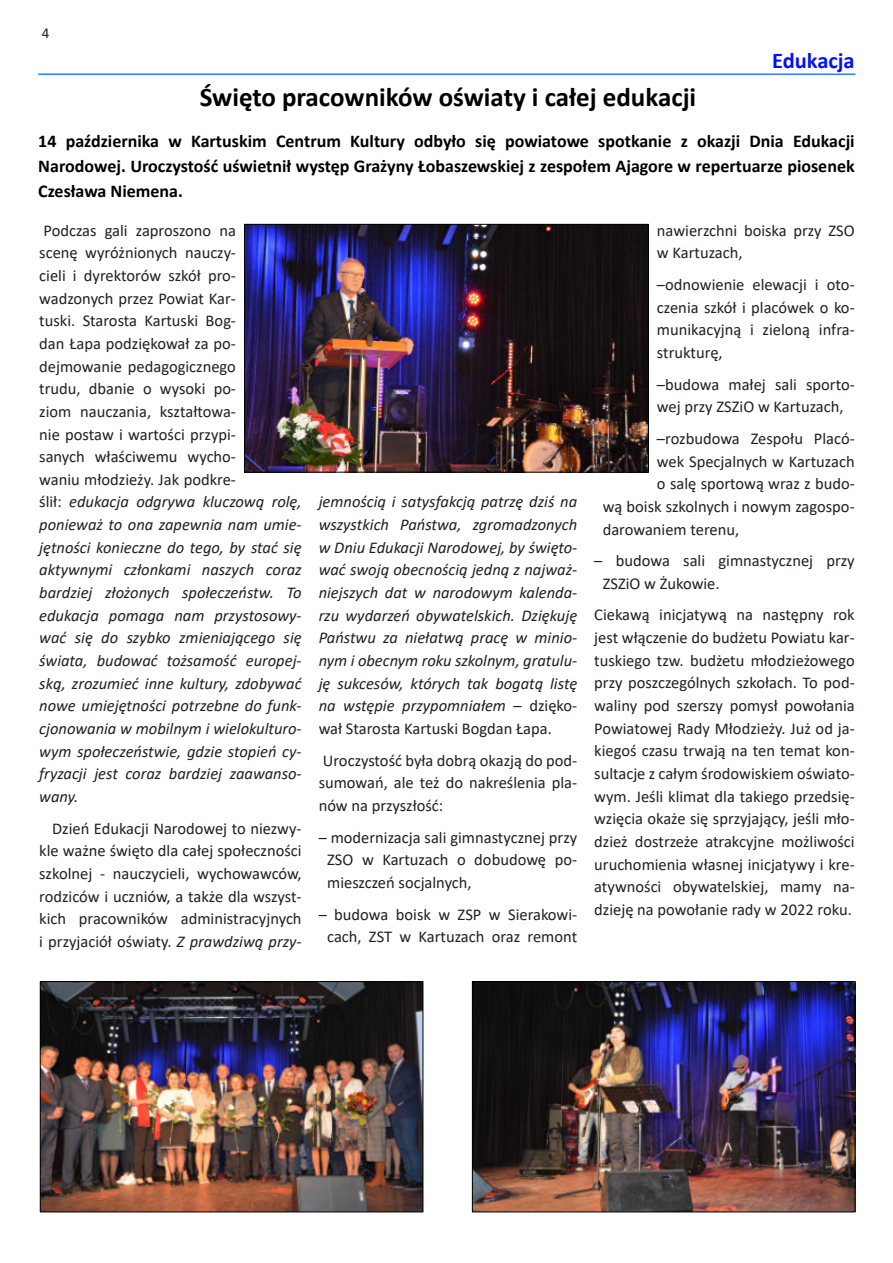
<style>
.page{position:relative;width:893px;height:1263px;background:#fff}
.page>*{position:absolute;margin:0;border:0;box-sizing:border-box;transform-origin:0 0}
.t1{font:700 27px "Calibri";color:#000}
.t2{font:700 22.5px "Calibri";color:#01f}
.t3{font:700 18px/25.2px "Calibri";color:#000;text-align:justify}
.t4{font:16.5px/22.6px "Calibri";color:#231f20;text-align:justify}
.t5{font:italic 16.5px/22.6px "Calibri";color:#231f20}
.t6{font:15px "Calibri";color:#231f20}
.s1{font-style:normal}
.s2{font-style:italic}
</style>
<div class="page">
<img style="left:42px;top:983px;width:379px;height:227px">
<div style="left:40px;top:981px;width:383px;height:231px;border:1px solid #000"></div>
<img style="left:474px;top:983px;width:379px;height:227px">
<div style="left:472px;top:981px;width:383px;height:231px;border:1px solid #000"></div>
<hr style="left:39px;top:73px;width:816px;height:2px;background:#2b7fff">
<img style="left:246px;top:226px;width:401px;height:244px">
<div style="left:244px;top:224px;width:405px;height:248px;border:1px solid #000"></div>
<p class="t6" style="left:42px;top:27px;width:9px">4</p>
<h1 class="t1" style="left:200px;top:86px;width:498px">Święto pracowników oświaty i całej edukacji</h1>
<h2 class="t2" style="left:772px;top:51px;width:84px">Edukacja</h2>
<p class="t3" style="left:38px;top:130px;width:818px">14 października w Kartuskim Centrum Kultury odbyło się powiatowe spotkanie z okazji Dnia Edukacji Narodowej. Uroczystość uświetnił występ Grażyny Łobaszewskiej z zespołem Ajagore w repertuarze piosenek Czesława Niemena.</p>
<p class="t5" style="left:39px;top:220px;width:264px"><span class="s1">Podczas gali zaproszono na<br>scenę wyróżnionych nauczy-<br>cieli i dyrektorów szkół pro&shy;wadzonych przez Powiat Kar-<br>tuski. Starosta Kartuski Bog-<br>dan Łapa podziękował za po&shy;dejmowanie pedagogicznego<br>trudu, dbanie o wysoki po-<br>ziom nauczania, kształtowa-<br>nie postaw i wartości przypi-<br>sanych właściwemu wycho-<br>waniu młodzieży. Jak podkre-<br>ślił:</span> edukacja odgrywa kluczową rolę, ponieważ to ona zapewnia nam umie&shy;jętności konieczne do tego, by stać się aktywnymi członkami naszych coraz bardziej złożonych społeczeństw. To edukacja pomaga nam przystosowy&shy;wać się do szybko zmieniającego się świata, budować tożsamość europej&shy;ską, zrozumieć inne kultury, zdobywać nowe umiejętności potrzebne do funk&shy;cjonowania w mobilnym i wielokulturo&shy;wym społeczeństwie, gdzie stopień cy&shy;fryzacji jest coraz bardziej zaawanso&shy;wany.</p>
<p class="t4" style="left:39px;top:818px;width:264px;text-indent:13px">Dzień Edukacji Narodowej to niezwy&shy;kle ważne święto dla całej społeczności szkolnej - nauczycieli, wychowawców, rodziców i uczniów, a także dla wszyst&shy;kich pracowników administracyjnych i przyjaciół oświaty. <span class="s2">Z prawdziwą przy-</span></p>
<p class="t5" style="left:319px;top:492px;width:260px;text-align:justify">jemnością i satysfakcją patrzę dziś na wszystkich Państwa, zgromadzonych w Dniu Edukacji Narodowej, by święto&shy;wać swoją obecnością jedną z najważ&shy;niejszych dat w narodowym kalenda&shy;rzu wydarzeń obywatelskich. Dziękuję Państwu za niełatwą pracę w minio&shy;nym i obecnym roku szkolnym, gratulu&shy;ję sukcesów, których tak bogatą listę na wstępie przypomniałem <span class="s1">– dzięko&shy;wał Starosta Kartuski Bogdan Łapa.</span></p>
<p class="t4" style="left:319px;top:750px;width:260px">Uroczystość była dobrą okazją do pod&shy;sumowań, ale też do nakreślenia pla&shy;nów na przyszłość:</p>
<p class="t4" style="left:327px;top:827px;width:252px;text-indent:-9px">– modernizacja sali gimnastycznej przy ZSO w Kartuzach o dobudowę po&shy;mieszczeń socjalnych,</p>
<p class="t4" style="left:319px;top:904px;width:260px;text-align:center">– budowa boisk w ZSP w Sierakowi&shy;cach, ZST w Kartuzach oraz remont</p>
<p class="t4" style="left:657px;top:220px;width:199px">nawierzchni boiska przy ZSO w Kartuzach,</p>
<p class="t4" style="left:657px;top:274px;width:199px">–odnowienie elewacji i oto&shy;czenia szkół i placówek o ko&shy;munikacyjną i zieloną infra&shy;strukturę,</p>
<p class="t4" style="left:657px;top:374px;width:199px">–budowa małej sali sporto&shy;wej przy ZSZiO w Kartuzach,</p>
<p class="t4" style="left:657px;top:428px;width:199px">–rozbudowa Zespołu Placó-</p>
<p class="t4" style="left:657px;top:451px;width:199px">wek Specjalnych w Kartuzach</p>
<p class="t4" style="left:657px;top:474px;width:199px">o salę sportową wraz z budo-</p>
<p class="t4" style="left:603px;top:496px;width:253px">wą boisk szkolnych i nowym zagospo-</p>
<p class="t4" style="left:603px;top:519px;width:138px">darowaniem terenu,</p>
<p class="t4" style="left:603px;top:551px;width:253px;text-indent:-9px">– budowa sali gimnastycznej przy<br>ZSZiO w Żukowie.</p>
<p class="t4" style="left:594px;top:605px;width:262px">Ciekawą inicjatywą na następny rok jest włączenie do budżetu Powiatu kar&shy;tuskiego tzw. budżetu młodzieżowego przy poszczególnych szkołach. To pod&shy;waliny pod szerszy pomysł powołania Powiatowej Rady Młodzieży. Już od ja&shy;kiegoś czasu trwają na ten temat kon&shy;sultacje z całym środowiskiem oświato&shy;wym. Jeśli klimat dla takiego przedsię&shy;wzięcia okaże się sprzyjający, jeśli mło&shy;dzież dostrzeże atrakcyjne możliwości uruchomienia własnej inicjatywy i kre&shy;atywności obywatelskiej, mamy na&shy;dzieję na powołanie rady w 2022 roku.</p>
</div>
